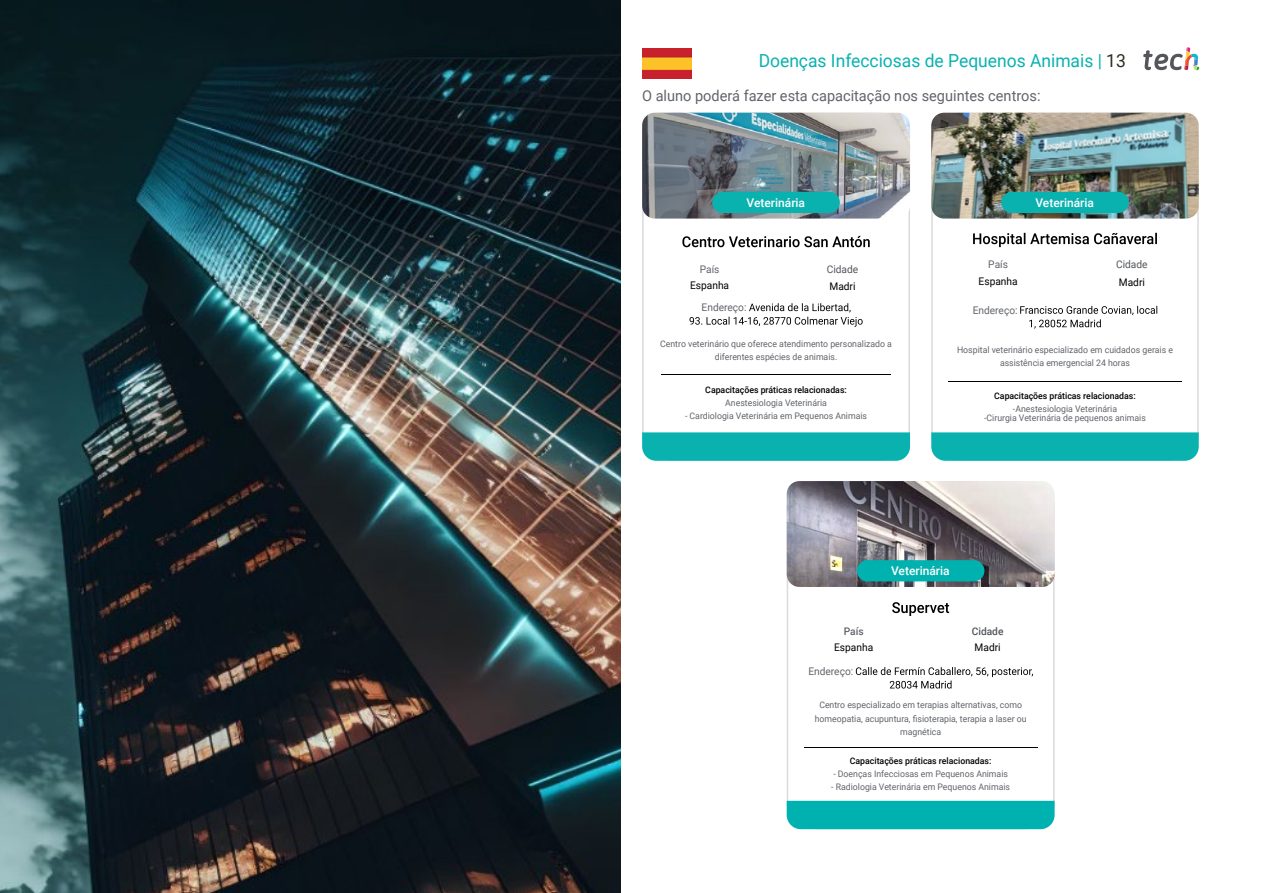
<style>
.page{position:relative;width:1263px;height:893px;background:#fff}
.page>*{position:absolute;margin:0;border:0;box-sizing:border-box;transform-origin:0 0}
.t1{font:18px "Roboto";color:#09b2af}
.t2{font:15px "Roboto";color:#61646a}
.t3{font:500 12px "Roboto";color:#fff}
.t4{font:10.5px "Roboto";color:#000}
.t5{font:10.5px "Roboto";color:#61646a}
.t6{font:10.5px "Roboto";color:#52555b}
.t7{font:500 10.5px "Roboto";color:#52555b}
.t8{font:500 10.5px "Roboto";color:#61646a}
.t9{font:9px/13.5px "Roboto";color:#61646a;text-align:center}
.t10{font:500 9px "Roboto";color:#000}
.s1{color:#00b0ae}
.s2{color:#312e20}
</style>
<div class="page">
<svg style="left:1143px;top:47px;width:56px;height:24px"></svg>
<img style="left:0;top:0;width:621px;height:893px">
<img style="left:642px;top:49px;width:49px;height:30px">
<svg style="left:642px;top:112px;width:269px;height:325px"></svg>
<img style="left:642px;top:113px;width:268px;height:106px">
<div style="left:712px;top:192px;width:128px;height:21px;background:#09b2af;border-radius:11px"></div>
<svg style="left:642px;top:432px;width:268px;height:29px;background:#10b4b1"></svg>
<hr style="left:661px;top:374px;width:230px;height:1px;background:#000">
<svg style="left:682px;top:236px;width:188px;height:11px"></svg>
<svg style="left:689px;top:303px;width:174px;height:24px"></svg>
<svg style="left:931px;top:112px;width:268px;height:320px"></svg>
<img style="left:931px;top:113px;width:268px;height:106px">
<div style="left:1001px;top:192px;width:128px;height:21px;background:#09b2af;border-radius:11px"></div>
<svg style="left:931px;top:432px;width:268px;height:29px;background:#11b4b1"></svg>
<hr style="left:948px;top:381px;width:234px;height:1px;background:#000">
<svg style="left:973px;top:233px;width:184px;height:14px"></svg>
<svg style="left:1020px;top:306px;width:137px;height:23px"></svg>
<svg style="left:786px;top:492px;width:269px;height:338px"></svg>
<img style="left:787px;top:481px;width:267px;height:106px">
<div style="left:857px;top:560px;width:127px;height:21px;background:#00b2af;border-radius:11px"></div>
<div style="left:787px;top:801px;width:267px;height:28px;background:#00b2af"></div>
<hr style="left:804px;top:747px;width:233px;height:1px;background:#000">
<svg style="left:892px;top:602px;width:57px;height:14px"></svg>
<svg style="left:856px;top:667px;width:177px;height:21px"></svg>
<h1 class="t1" style="left:759px;top:48px;width:369px">Doenças Infecciosas de Pequenos Animais <span class="s1">|</span> <span class="s2">13</span></h1>
<h2 class="t2" style="left:642px;top:86px;width:400px">O aluno poderá fazer esta capacitação nos seguintes centros:</h2>
<h3 class="t3" style="left:746px;top:194px;width:60px">Veterinária</h3>
<h3 class="t3" style="left:1035px;top:194px;width:60px">Veterinária</h3>
<p class="t5" style="left:700px;top:261px;width:21px">País</p>
<p class="t4" style="left:690px;top:278px;width:41px">Espanha</p>
<p class="t6" style="left:827px;top:261px;width:33px">Cidade</p>
<p class="t4" style="left:829px;top:279px;width:28px">Madri</p>
<p class="t5" style="left:988px;top:257px;width:21px">País</p>
<p class="t4" style="left:978px;top:273px;width:41px">Espanha</p>
<p class="t6" style="left:1116px;top:257px;width:33px">Cidade</p>
<p class="t4" style="left:1119px;top:275px;width:28px">Madri</p>
<p class="t5" style="left:702px;top:300px;width:46px">Endereço:</p>
<p class="t9" style="left:660px;top:336px;width:233px">Centro veterinário que oferece atendimento personalizado a diferentes espécies de animais.</p>
<p class="t10" style="left:705px;top:383px;width:143px">Capacitações práticas relacionadas:</p>
<p class="t9" style="left:725px;top:396px;width:103px">Anestesiologia Veterinária</p>
<p class="t9" style="left:685px;top:409px;width:184px">- Cardiologia Veterinária em Pequenos Animais</p>
<p class="t5" style="left:973px;top:303px;width:46px">Endereço:</p>
<p class="t9" style="left:957px;top:342px;width:217px">Hospital veterinário especializado em cuidados gerais e assistência emergencial 24 horas</p>
<p class="t10" style="left:994px;top:390px;width:143px">Capacitações práticas relacionadas:</p>
<p class="t9" style="left:984px;top:404px;width:163px;line-height:9px">-Anestesiologia Veterinária<br>-Cirurgia Veterinária de pequenos animais</p>
<h3 class="t3" style="left:891px;top:563px;width:60px">Veterinária</h3>
<p class="t8" style="left:844px;top:624px;width:21px">País</p>
<p class="t4" style="left:834px;top:640px;width:41px">Espanha</p>
<p class="t7" style="left:972px;top:624px;width:33px">Cidade</p>
<p class="t4" style="left:974px;top:640px;width:28px">Madri</p>
<p class="t5" style="left:808px;top:664px;width:46px">Endereço:</p>
<p class="t9" style="left:815px;top:698px;width:213px">Centro especializado em terapias alternativas, como homeopatia, acupuntura, fisioterapia, terapia a laser ou magnética</p>
<p class="t10" style="left:850px;top:754px;width:143px">Capacitações práticas relacionadas:</p>
<p class="t9" style="left:833px;top:767px;width:176px">- Doenças Infecciosas em Pequenos Animais</p>
<p class="t9" style="left:831px;top:780px;width:180px">- Radiologia Veterinária em Pequenos Animais</p>
</div>
